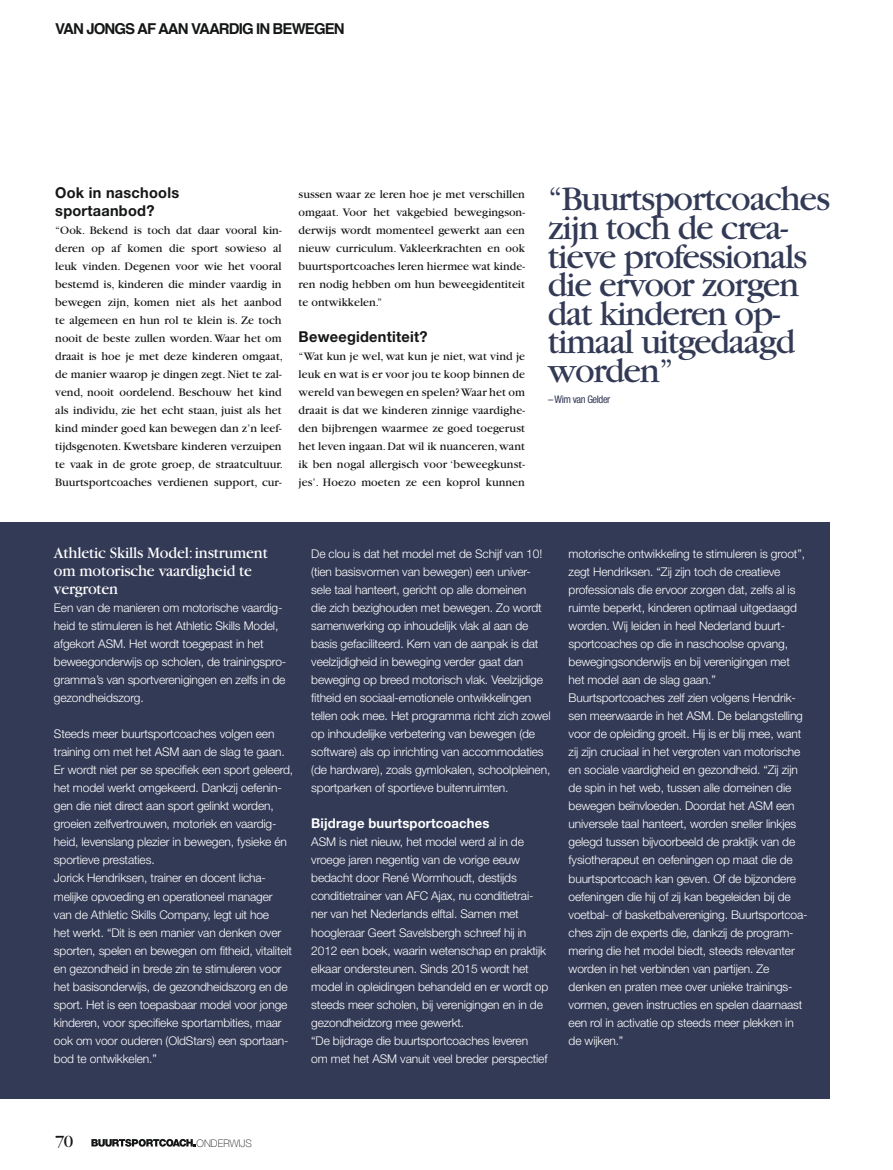
<style>
.page{position:relative;width:893px;height:1170px;background:#fff}
.page>*{position:absolute;margin:0;border:0;box-sizing:border-box;transform-origin:0 0}
.t1{font:36px/28.5px "Garamond";letter-spacing:-.035em;color:#333a56}
.t2{font:18px "Garamond";color:#151616}
.t3{font:16.5px/18px "Garamond";letter-spacing:-.01em;color:#fff}
.t4{font:700 15px/18px "Helvetica Neue LT Std";letter-spacing:.015em;color:#151616}
.t5{font:700 15px "Helvetica";letter-spacing:-.06em;color:#151616}
.t6{font:700 13.5px "Helvetica Neue LT Std";letter-spacing:.01em;color:#fff}
.t7{font:300 12px/18px "Helvetica Neue LT Std";letter-spacing:-.01em;color:#fff}
.t8{font:12px/18px "Garamond";color:#151616;text-align:justify}
.t9{font:condensed 10.5px "Helvetica Neue LT Std";letter-spacing:-.04em;color:#333a56}
.t10{font:100 10.35px "Helvetica Neue LT Std";letter-spacing:.005em;color:#151616}
</style>
<div class="page">
<svg style="left:91px;top:1138px;width:104px;height:8px"></svg>
<div style="left:0;top:522px;width:829px;height:576px;background:#333a56"></div>
<p class="t5" style="left:55px;top:16px;width:291px">VAN JONGS AF AAN VAARDIG IN BEWEGEN</p>
<p class="t4" style="left:55px;top:183px;width:125px">Ook in naschools sportaanbod?</p>
<p class="t8" style="left:55px;top:221px;width:229px;text-align:left">“Ook. Bekend is toch dat daar vooral kin&shy;deren op af komen die sport sowieso al leuk vinden. Degenen voor wie het vooral bestemd is, kinderen die minder vaardig in bewegen zijn, komen niet als het aanbod te algemeen en hun rol te klein is. Ze toch nooit de beste zullen worden. Waar het om draait is hoe je met deze kinderen omgaat, de manier waarop je dingen zegt. Niet te zal&shy;vend, nooit oordelend. Beschouw het kind als individu, zie het echt staan, juist als het kind minder goed kan bewegen dan z’n leef&shy;tijdsgenoten. Kwetsbare kinderen verzuipen te vaak in de grote groep, de straatcultuur.<br>Buurtsportcoaches verdienen support, cur-</p>
<p class="t8" style="left:299px;top:185px;width:228px">sussen waar ze leren hoe je met verschillen omgaat. Voor het vakgebied bewegingson&shy;derwijs wordt momenteel gewerkt aan een nieuw curriculum. Vakleerkrachten en ook buurtsportcoaches leren hiermee wat kinde&shy;ren nodig hebben om hun beweegidentiteit te ontwikkelen.”</p>
<p class="t4" style="left:299px;top:327px;width:130px">Beweegidentiteit?</p>
<p class="t8" style="left:299px;top:347px;width:228px">“Wat kun je wel, wat kun je niet, wat vind je leuk en wat is er voor jou te koop binnen de wereld van bewegen en spelen? Waar het om draait is dat we kinderen zinnige vaardighe&shy;den bijbrengen waarmee ze goed toegerust het leven ingaan. Dat wil ik nuanceren, want ik ben nogal allergisch voor ‘beweegkunst&shy;jes’. Hoezo moeten ze een koprol kunnen</p>
<h1 class="t1" style="left:548px;top:185px;width:284px">“Buurtsportcoaches zijn toch de crea&shy;tieve professionals die ervoor zorgen dat kinderen op&shy;timaal uitgedaagd worden”</h1>
<p class="t9" style="left:548px;top:393px;width:64px">– Wim van Gelder</p>
<h3 class="t3" style="left:54px;top:544px;width:215px">Athletic Skills Model: instrument om motorische vaardigheid te vergroten</h3>
<p class="t7" style="left:54px;top:598px;width:234px">Een van de manieren om motorische vaardig&shy;heid te stimuleren is het Athletic Skills Model, afgekort ASM. Het wordt toegepast in het beweegonderwijs op scholen, de trainingspro&shy;gramma’s van sportverenigingen en zelfs in de gezondheidszorg.</p>
<p class="t7" style="left:54px;top:724px;width:241px">Steeds meer buurtsportcoaches volgen een training om met het ASM aan de slag te gaan.<br>Er wordt niet per se specifiek een sport geleerd, het model werkt omgekeerd. Dankzij oefenin&shy;gen die niet direct aan sport gelinkt worden, groeien zelfvertrouwen, motoriek en vaardig&shy;heid, levenslang plezier in bewegen, fysieke én sportieve prestaties.<br>Jorick Hendriksen, trainer en docent licha&shy;melijke opvoeding en operationeel manager van de Athletic Skills Company, legt uit hoe<br>het werkt. “Dit is een manier van denken over sporten, spelen en bewegen om fitheid, vitaliteit en gezondheid in brede zin te stimuleren voor het basisonderwijs, de gezondheidszorg en de sport. Het is een toepasbaar model voor jonge kinderen, voor specifieke sportambities, maar ook om voor ouderen (OldStars) een sportaan&shy;bod te ontwikkelen.”</p>
<p class="t7" style="left:311px;top:544px;width:241px">De clou is dat het model met de Schijf van 10! (tien basisvormen van bewegen) een univer&shy;sele taal hanteert, gericht op alle domeinen<br>die zich bezighouden met bewegen. Zo wordt samenwerking op inhoudelijk vlak al aan de basis gefaciliteerd. Kern van de aanpak is dat veelzijdigheid in beweging verder gaat dan beweging op breed motorisch vlak. Veelzijdige fitheid en sociaal-emotionele ontwikkelingen tellen ook mee. Het programma richt zich zowel op inhoudelijke verbetering van bewegen (de software) als op inrichting van accommodaties (de hardware), zoals gymlokalen, schoolpleinen, sportparken of sportieve buitenruimten.</p>
<p class="t6" style="left:311px;top:815px;width:180px">Bijdrage buurtsportcoaches</p>
<p class="t7" style="left:311px;top:832px;width:239px">ASM is niet nieuw, het model werd al in de vroege jaren negentig van de vorige eeuw bedacht door René Wormhoudt, destijds conditietrainer van AFC Ajax, nu conditietrai&shy;ner van het Nederlands elftal. Samen met hoogleraar Geert Savelsbergh schreef hij in 2012 een boek, waarin wetenschap en praktijk elkaar ondersteunen. Sinds 2015 wordt het model in opleidingen behandeld en er wordt op steeds meer scholen, bij verenigingen en in de gezondheidzorg mee gewerkt.<br>“De bijdrage die buurtsportcoaches leveren<br>om met het ASM vanuit veel breder perspectief</p>
<p class="t7" style="left:569px;top:544px;width:240px">motorische ontwikkeling te stimuleren is groot”, zegt Hendriksen. “Zij zijn toch de creatieve professionals die ervoor zorgen dat, zelfs al is ruimte beperkt, kinderen optimaal uitgedaagd worden. Wij leiden in heel Nederland buurt&shy;sportcoaches op die in naschoolse opvang, bewegingsonderwijs en bij verenigingen met het model aan de slag gaan.” Buurtsportcoaches zelf zien volgens Hendrik&shy;sen meerwaarde in het ASM. De belangstelling voor de opleiding groeit. Hij is er blij mee, want zij zijn cruciaal in het vergroten van motorische en sociale vaardigheid en gezondheid. “Zij zijn de spin in het web, tussen alle domeinen die bewegen beïnvloeden. Doordat het ASM een universele taal hanteert, worden sneller linkjes gelegd tussen bijvoorbeeld de praktijk van de fysiotherapeut en oefeningen op maat die de buurtsportcoach kan geven. Of de bijzondere oefeningen die hij of zij kan begeleiden bij de voetbal- of basketbalvereniging. Buurtsportcoa&shy;ches zijn de experts die, dankzij de program&shy;mering die het model biedt, steeds relevanter worden in het verbinden van partijen. Ze denken en praten mee over unieke trainings&shy;vormen, geven instructies en spelen daarnaast een rol in activatie op steeds meer plekken in de wijken.”</p>
<h2 class="t2" style="left:55px;top:1131px;width:20px">70</h2>
<p class="t10" style="left:196px;top:1136px;width:57px">ONDERWIJS</p>
</div>
